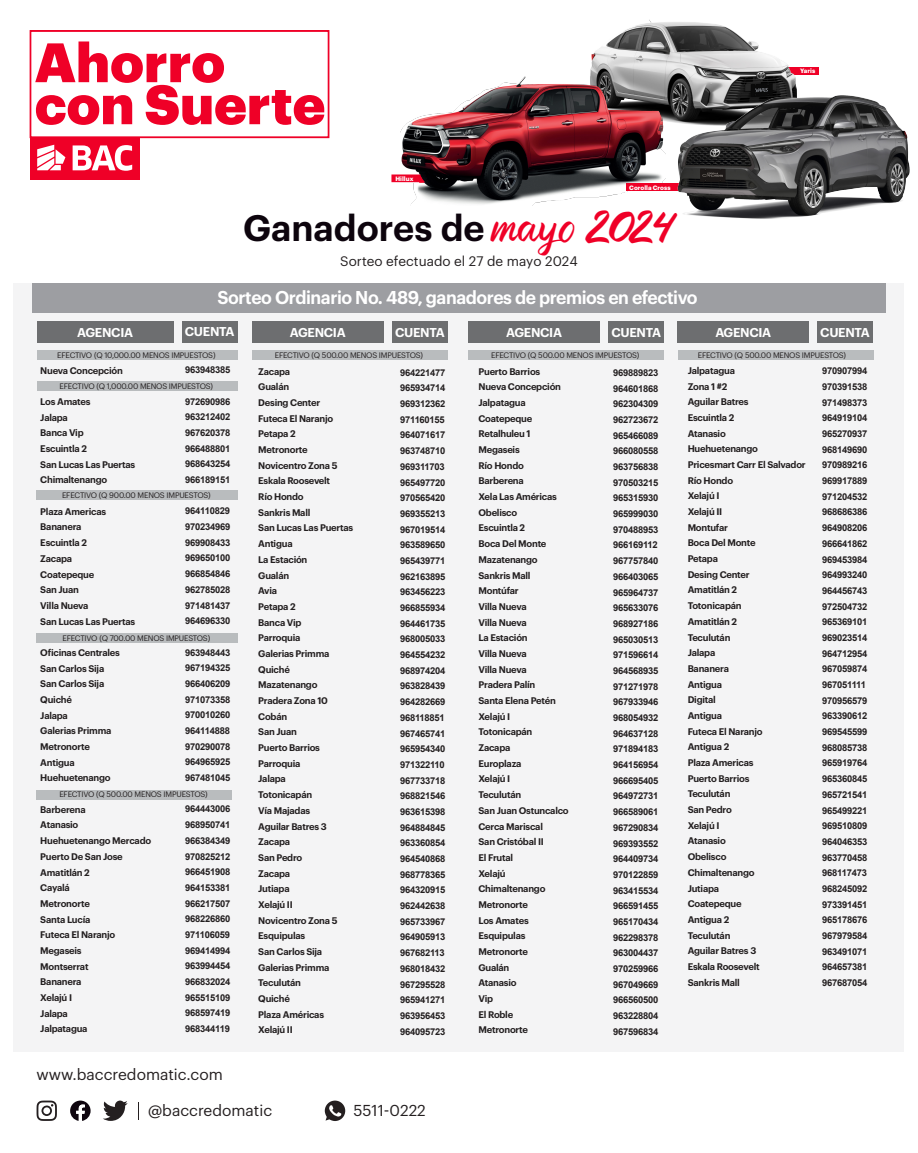
<style>
.page{position:relative;width:918px;height:1153px;background:#fff}
.page>*{position:absolute;margin:0;border:0;box-sizing:border-box;transform-origin:0 0}
.t1{font:600 36px "Graphik";color:#0d040d}
.t2{font:600 18.15px "Graphik";letter-spacing:-.025em;color:#fff;scale:.96 1}
.t3{font:15.45px "Graphik";color:#241f20}
.t4{font:13.5px "Graphik";color:#231f20}
.t5{font:600 12.6px "Graphik";letter-spacing:-.025em;color:#fff}
.t6{font:600 9.45px/15.8px "Graphik";letter-spacing:-.025em;color:#231f20}
.t7{font:700 9.45px/15.8px "Arial";letter-spacing:-.025em;color:#231f20;text-align:justify}
.t8{font:7.8px "Graphik";letter-spacing:-.025em;color:#231f20}
.t9{font:700 6.15px "Graphik";color:#fff}
.s1{font-family:"BAC Script Script";font-weight:400;color:#ef0027}
</style>
<div class="page">
<div style="left:14px;top:283px;width:890px;height:768px;background:#f4f4f5"></div>
<div style="left:32px;top:283px;width:854px;height:29px;background:#9d9ea2"></div>
<div style="left:37px;top:321px;width:136px;height:22px;background:#6d6e70"></div>
<div style="left:182px;top:321px;width:55px;height:22px;background:#6d6e70"></div>
<div style="left:37px;top:490px;width:201px;height:9px;background:#b9bcbe"></div>
<div style="left:37px;top:633px;width:201px;height:9px;background:#b9bcbe"></div>
<div style="left:252px;top:321px;width:132px;height:22px;background:#6d6e70"></div>
<div style="left:392px;top:321px;width:56px;height:22px;background:#6d6e70"></div>
<div style="left:252px;top:351px;width:196px;height:9px;background:#b9bcbe"></div>
<div style="left:468px;top:321px;width:132px;height:22px;background:#6d6e70"></div>
<div style="left:609px;top:321px;width:55px;height:22px;background:#6d6e70"></div>
<div style="left:468px;top:351px;width:196px;height:9px;background:#b9bcbe"></div>
<div style="left:678px;top:321px;width:131px;height:22px;background:#6d6e70"></div>
<div style="left:817px;top:321px;width:56px;height:22px;background:#6d6e70"></div>
<div style="left:678px;top:351px;width:195px;height:9px;background:#b9bcbe"></div>
<svg style="left:138px;top:1102px;width:1px;height:17px"></svg>
<svg style="left:103px;top:1100px;width:25px;height:20px"></svg>
<svg style="left:37px;top:1100px;width:20px;height:20px"></svg>
<svg style="left:70px;top:1100px;width:21px;height:20px"></svg>
<svg style="left:325px;top:1100px;width:20px;height:20px"></svg>
<div style="left:37px;top:789px;width:195px;height:10px;background:#b9bcbe"></div>
<div style="left:30px;top:137px;width:110px;height:43px;background:#ef0027"></div>
<svg style="left:73px;top:145px;width:59px;height:26px"></svg>
<svg style="left:37px;top:145px;width:28px;height:25px"></svg>
<svg style="left:29px;top:30px;width:301px;height:108px"></svg>
<div style="left:37px;top:381px;width:201px;height:10px;background:#b9bcbe"></div>
<div style="left:37px;top:351px;width:201px;height:9px;background:#b9bcbe"></div>
<img style="left:400px;top:56px;width:200px;height:150px">
<svg style="left:391px;top:174px;width:34px;height:8px"></svg>
<img style="left:600px;top:19px;width:310px;height:200px">
<p class="t9" style="left:395px;top:174px;width:19px">Hillux</p>
<p class="t9" style="left:629px;top:183px;width:43px">Corolla Cross</p>
<h1 class="t1" style="left:243px;top:200px;width:433px">Ganadores de <span class="s1">mayo 2024</span></h1>
<h3 class="t4" style="left:340px;top:251px;width:239px">Sorteo efectuado el 27 de mayo 2024</h3>
<h2 class="t2" style="left:217px;top:283px;width:502px">Sorteo Ordinario No. 489, ganadores de premios en efectivo</h2>
<p class="t9" style="left:800px;top:66px;width:16px">Yaris</p>
<h3 class="t5" style="left:185px;top:322px;width:51px">CUENTA</h3>
<h3 class="t5" style="left:77px;top:323px;width:57px">AGENCIA</h3>
<p class="t6" style="left:40px;top:361px;width:84px">Nueva Concepción</p>
<p class="t6" style="left:40px;top:393px;width:97px">Los Amates<br>Jalapa<br>Banca Vip<br>Escuintla 2<br>San Lucas Las Puertas<br>Chimaltenango</p>
<p class="t6" style="left:40px;top:502px;width:97px">Plaza Americas<br>Bananera<br>Escuintla 2<br>Zacapa<br>Coatepeque<br>San Juan<br>Villa Nueva<br>San Lucas Las Puertas</p>
<p class="t6" style="left:40px;top:643px;width:81px">Oficinas Centrales<br>San Carlos Sija<br>San Carlos Sija<br>Quiché<br>Jalapa<br>Galerias Primma<br>Metronorte<br>Antigua<br>Huehuetenango</p>
<p class="t6" style="left:40px;top:800px;width:112px">Barberena<br>Atanasio<br>Huehuetenango Mercado<br>Puerto De San Jose<br>Amatitlán 2<br>Cayalá<br>Metronorte<br>Santa Lucía<br>Futeca El Naranjo<br>Megaseis<br>Montserrat<br>Bananera<br>Xelajú I<br>Jalapa<br>Jalpatagua</p>
<p class="t8" style="left:57px;top:349px;width:160px">EFECTIVO (Q 10,000.00 MENOS IMPUESTOS)</p>
<p class="t8" style="left:60px;top:380px;width:155px">EFECTIVO (Q 1,000.00 MENOS IMPUESTOS)</p>
<p class="t7" style="left:185px;top:362px;width:47px">963948385</p>
<p class="t7" style="left:185px;top:394px;width:47px">972690986<br>963212402<br>967620378<br>966488801<br>968643254<br>966189151</p>
<p class="t7" style="left:185px;top:503px;width:47px">964110829<br>970234969<br>969908433<br>969650100<br>966854846<br>962785028<br>971481437<br>964696330</p>
<p class="t7" style="left:185px;top:644px;width:47px">963948443<br>967194325<br>966406209<br>971073358<br>970010260<br>964114888<br>970290078<br>964965925<br>967481045</p>
<p class="t7" style="left:185px;top:801px;width:47px">964443006<br>968950741<br>966384349<br>970825212<br>966451908<br>964153381<br>966217507<br>968226860<br>971106059<br>969414994<br>963994454<br>966832024<br>965515109<br>968597419<br>968344119</p>
<p class="t8" style="left:62px;top:489px;width:150px">EFECTIVO (Q 900.00 MENOS IMPUESTOS)</p>
<p class="t8" style="left:63px;top:632px;width:149px">EFECTIVO (Q 700.00 MENOS IMPUESTOS)</p>
<p class="t8" style="left:59px;top:788px;width:150px">EFECTIVO (Q 500.00 MENOS IMPUESTOS)</p>
<h3 class="t5" style="left:290px;top:323px;width:57px">AGENCIA</h3>
<h3 class="t5" style="left:395px;top:323px;width:51px">CUENTA</h3>
<p class="t8" style="left:275px;top:349px;width:150px">EFECTIVO (Q 500.00 MENOS IMPUESTOS)</p>
<p class="t6" style="left:258px;top:362px;width:97px">Zacapa<br>Gualán<br>Desing Center<br>Futeca El Naranjo<br>Petapa 2<br>Metronorte<br>Novicentro Zona 5<br>Eskala Roosevelt<br>Río Hondo<br>Sankris Mall<br>San Lucas Las Puertas<br>Antigua<br>La Estación<br>Gualán<br>Avia<br>Petapa 2<br>Banca Vip<br>Parroquia<br>Galerias Primma<br>Quiché<br>Mazatenango<br>Pradera Zona 10<br>Cobán<br>San Juan<br>Puerto Barrios<br>Parroquia<br>Jalapa<br>Totonicapán<br>Vía Majadas<br>Aguilar Batres 3<br>Zacapa<br>San Pedro<br>Zacapa<br>Jutiapa<br>Xelajú II<br>Novicentro Zona 5<br>Esquipulas<br>San Carlos Sija<br>Galerias Primma<br>Teculután<br>Quiché<br>Plaza Américas<br>Xelajú II</p>
<p class="t7" style="left:400px;top:365px;width:47px">964221477<br>965934714<br>969312362<br>971160155<br>964071617<br>963748710<br>969311703<br>965497720<br>970565420<br>969355213<br>967019514<br>963589650<br>965439771<br>962163895<br>963456223<br>966855934<br>964461735<br>968005033<br>964554232<br>968974204<br>963828439<br>964282669<br>968118851<br>967465741<br>965954340<br>971322110<br>967733718<br>968821546<br>963615398<br>964884845<br>963360854<br>964540868<br>968778365<br>964320915<br>962442638<br>965733967<br>964905913<br>967682113<br>968018432<br>967295528<br>965941271<br>963956453<br>964095723</p>
<h3 class="t3" style="left:37px;top:1062px;width:188px">www.baccredomatic.com</h3>
<h3 class="t3" style="left:148px;top:1098px;width:126px">@baccredomatic</h3>
<h3 class="t3" style="left:354px;top:1098px;width:74px">5511-0222</h3>
<h3 class="t5" style="left:506px;top:323px;width:57px">AGENCIA</h3>
<h3 class="t5" style="left:611px;top:323px;width:51px">CUENTA</h3>
<p class="t8" style="left:491px;top:349px;width:150px">EFECTIVO (Q 500.00 MENOS IMPUESTOS)</p>
<p class="t6" style="left:478px;top:362px;width:92px">Puerto Barrios<br>Nueva Concepción<br>Jalpatagua<br>Coatepeque<br>Retalhuleu 1<br>Megaseis<br>Río Hondo<br>Barberena<br>Xela Las Américas<br>Obelisco<br>Escuintla 2<br>Boca Del Monte<br>Mazatenango<br>Sankris Mall<br>Montúfar<br>Villa Nueva<br>Villa Nueva<br>La Estación<br>Villa Nueva<br>Villa Nueva<br>Pradera Palín<br>Santa Elena Petén<br>Xelajú I<br>Totonicapán<br>Zacapa<br>Europlaza<br>Xelajú I<br>Teculután<br>San Juan Ostuncalco<br>Cerca Mariscal<br>San Cristóbal II<br>El Frutal<br>Xelajú<br>Chimaltenango<br>Metronorte<br>Los Amates<br>Esquipulas<br>Metronorte<br>Gualán<br>Atanasio<br>Vip<br>El Roble<br>Metronorte</p>
<p class="t7" style="left:613px;top:365px;width:47px">969889823<br>964601868<br>962304309<br>962723672<br>965466089<br>966080558<br>963756838<br>970503215<br>965315930<br>965999030<br>970488953<br>966169112<br>967757840<br>966403065<br>965964737<br>965633076<br>968927186<br>965030513<br>971596614<br>964568935<br>971271978<br>967933946<br>968054932<br>964637128<br>971894183<br>964156954<br>966695405<br>964972731<br>966589061<br>967290834<br>969393552<br>964409734<br>970122859<br>963415534<br>966591455<br>965170434<br>962298378<br>963004437<br>970259966<br>967049669<br>966560500<br>963228804<br>967596834</p>
<h3 class="t5" style="left:715px;top:323px;width:57px">AGENCIA</h3>
<h3 class="t5" style="left:820px;top:323px;width:51px">CUENTA</h3>
<p class="t8" style="left:698px;top:349px;width:150px">EFECTIVO (Q 500.00 MENOS IMPUESTOS)</p>
<p class="t6" style="left:688px;top:361px;width:120px">Jalpatagua<br>Zona 1 #2<br>Aguilar Batres<br>Escuintla 2<br>Atanasio<br>Huehuetenango<br>Pricesmart Carr El Salvador<br>Río Hondo<br>Xelajú I<br>Xelajú II<br>Montufar<br>Boca Del Monte<br>Petapa<br>Desing Center<br>Amatitlán 2<br>Totonicapán<br>Amatitlán 2<br>Teculután<br>Jalapa<br>Bananera<br>Antigua<br>Digital<br>Antigua<br>Futeca El Naranjo<br>Antigua 2<br>Plaza Americas<br>Puerto Barrios<br>Teculután<br>San Pedro<br>Xelajú I<br>Atanasio<br>Obelisco<br>Chimaltenango<br>Jutiapa<br>Coatepeque<br>Antigua 2<br>Teculután<br>Aguilar Batres 3<br>Eskala Roosevelt<br>Sankris Mall</p>
<p class="t7" style="left:822px;top:363px;width:47px;text-align:left">970907994<br>970391538<br>971498373<br>964919104<br>965270937<br>968149690<br>970989216<br>969917889<br>971204532<br>968686386<br>964908206<br>966641862<br>969453984<br>964993240<br>964456743<br>972504732<br>965369101<br>969023514<br>964712954<br>967059874<br>967051111<br>970956579<br>963390612<br>969545599<br>968085738<br>965919764<br>965360845<br>965721541<br>965499221<br>969510809<br>964046353<br>963770458<br>968117473<br>968245092<br>973391451<br>965178676<br>967979584<br>963491071<br>964657381<br>967687054</p>
</div>
